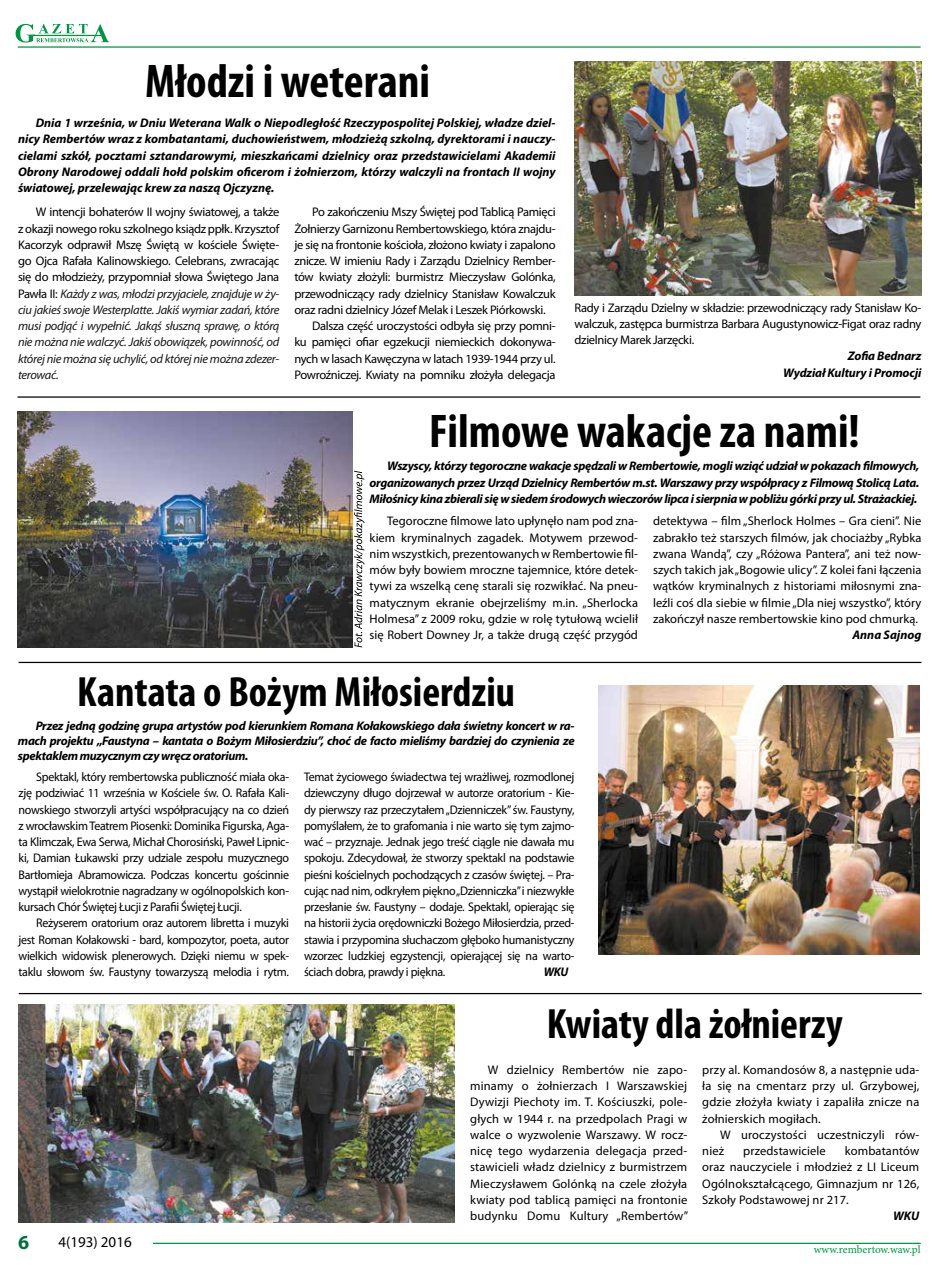
<style>
.page{position:relative;width:949px;height:1279px;background:#fff}
.page>*{position:absolute;margin:0;border:0;box-sizing:border-box;transform-origin:0 0}
.t1{font:700 condensed 47.5px "Myriad Pro";color:#000}
.t2{font:700 condensed 42.5px "Myriad Pro";color:#000}
.t3{font:700 20px "Myriad Pro";color:#00713c}
.t4{font:15px "Myriad Pro";color:#000}
.t5{font:12.5px/16.2px "Myriad Pro";letter-spacing:-.025em;color:#000;text-align:justify}
.t6{font:12.5px/16.2px "Myriad Pro";letter-spacing:-.025em;color:#000;text-align:justify;scale:.96 1}
.t7{font:italic 700 12.5px/16.2px "Myriad Pro";letter-spacing:-.02em;color:#000;text-align:justify}
.t8{font:italic 12.5px/16.2px "Myriad Pro";letter-spacing:-.025em;color:#191919;text-align:justify}
.t9{font:12.5px/16.2px "Myriad Pro";letter-spacing:.01em;color:#000}
.t10{font:italic 700 12.5px "Myriad Pro";color:#000}
.t11{font:italic 700 12.5px "Myriad Pro";letter-spacing:-.02em;color:#000;scale:.96 1}
.t12{font:11.25px "Minion Pro";color:#009641}
.s1{font-style:normal;color:#000}
</style>
<div class="page">
<hr style="left:18px;top:46px;width:903px;height:2px;background:#009641">
<hr style="left:153px;top:1243px;width:768px;height:1px;background:#009641">
<svg style="left:16px;top:24px;width:93px;height:19px"></svg>
<img style="left:574px;top:62px;width:348px;height:233px">
<img style="left:18px;top:411px;width:334px;height:236px">
<hr style="left:17px;top:396px;width:903px;height:2px;background:#000">
<hr style="left:19px;top:662px;width:902px;height:1px;background:#000">
<hr style="left:19px;top:993px;width:903px;height:1px;background:#000">
<img style="left:598px;top:686px;width:321px;height:268px">
<img style="left:19px;top:1004px;width:435px;height:218px">
<svg style="left:354px;top:471px;width:11px;height:176px"></svg>
<h1 class="t1" style="left:145px;top:52px;width:286px">Młodzi i weterani</h1>
<p class="t7" style="left:18px;top:114px;width:539px;text-indent:18px">Dnia 1 września, w Dniu Weterana Walk o Niepodległość Rzeczypospolitej Polskiej, władze dziel&shy;nicy Rembertów wraz z kombatantami, duchowieństwem, młodzieżą szkolną, dyrektorami i nauczy&shy;cielami szkół, pocztami sztandarowymi, mieszkańcami dzielnicy oraz przedstawicielami Akademii Obrony Narodowej oddali hołd polskim oficerom i żołnierzom, którzy walczyli na frontach II wojny światowej, przelewając krew za naszą Ojczyznę.</p>
<p class="t8" style="left:18px;top:204px;width:263px;text-indent:18px"><span class="s1">W intencji bohaterów II wojny światowej, a także z okazji nowego roku szkolnego ksiądz ppłk. Krzysztof Kacorzyk odprawił Mszę Świętą w kościele Święte&shy;go Ojca Rafała Kalinowskiego. Celebrans, zwracając się do młodzieży, przypomniał słowa Świętego Jana Pawła II:</span> Każdy z was, młodzi przyjaciele, znajduje w ży&shy;ciu jakieś swoje Westerplatte. Jakiś wymiar zadań, które musi podjąć i wypełnić. Jakąś słuszną sprawę, o którą nie można nie walczyć. Jakiś obowiązek, powinność, od której nie można się uchylić, od której nie można zdezer&shy;terować.</p>
<p class="t5" style="left:312px;top:204px;width:245px">Po zakończeniu Mszy Świętej pod Tablicą Pamięci</p>
<p class="t5" style="left:294px;top:220px;width:263px">Żołnierzy Garnizonu Rembertowskiego, która znajdu-</p>
<p class="t5" style="left:294px;top:236px;width:263px">je się na frontonie kościoła, złożono kwiaty i zapalono</p>
<p class="t5" style="left:294px;top:253px;width:263px">znicze. W imieniu Rady i Zarządu Dzielnicy Rember-</p>
<p class="t5" style="left:294px;top:269px;width:263px">tów kwiaty złożyli: burmistrz Mieczysław Golónka,</p>
<p class="t5" style="left:294px;top:285px;width:263px">przewodniczący rady dzielnicy Stanisław Kowalczuk</p>
<p class="t5" style="left:294px;top:301px;width:253px">oraz radni dzielnicy Józef Melak i Leszek Piórkowski.</p>
<p class="t5" style="left:312px;top:318px;width:245px">Dalsza część uroczystości odbyła się przy pomni-</p>
<p class="t5" style="left:294px;top:334px;width:263px">ku pamięci ofiar egzekucji niemieckich dokonywa-</p>
<p class="t5" style="left:294px;top:350px;width:263px">nych w lasach Kawęczyna w latach 1939-1944 przy ul.</p>
<p class="t5" style="left:294px;top:366px;width:263px">Powroźniczej. Kwiaty na pomniku złożyła delegacja</p>
<p class="t5" style="left:575px;top:299px;width:348px">Rady i Zarządu Dzielny w składzie: przewodniczący rady Stanisław Ko&shy;walczuk, zastępca burmistrza Barbara Augustynowicz-Figat oraz radny dzielnicy Marek Jarzęcki.</p>
<p class="t7" style="left:783px;top:347px;width:140px;text-align:right">Zofia Bednarz<br>Wydział Kultury i Promocji</p>
<h1 class="t1" style="left:429px;top:401px;width:432px">Filmowe wakacje za nami!</h1>
<p class="t7" style="left:370px;top:458px;width:551px;text-indent:18px">Wszyscy, którzy tegoroczne wakacje spędzali w Rembertowie, mogli wziąć udział w pokazach filmowych, organizowanych przez Urząd Dzielnicy Rembertów m.st. Warszawy przy współpracy z Filmową Stolicą Lata.<br>Miłośnicy kina zbierali się w siedem środowych wieczorów lipca i sierpnia w pobliżu górki przy ul. Strażackiej.</p>
<p class="t5" style="left:370px;top:513px;width:270px;text-indent:18px">Tegoroczne filmowe lato upłynęło nam pod zna&shy;kiem kryminalnych zagadek. Motywem przewod&shy;nim wszystkich, prezentowanych w Rembertowie fil&shy;mów były bowiem mroczne tajemnice, które detek&shy;tywi za wszelką cenę starali się rozwikłać. Na pneu&shy;matycznym ekranie obejrzeliśmy m.in. „Sherlocka Holmesa” z 2009 roku, gdzie w rolę tytułową wcielił się Robert Downey Jr, a także drugą część przygód</p>
<p class="t5" style="left:653px;top:513px;width:270px">detektywa – film „Sherlock Holmes – Gra cieni”. Nie zabrakło też starszych filmów, jak chociażby „Rybka zwana Wandą”, czy „Różowa Pantera”, ani też now&shy;szych takich jak „Bogowie ulicy”. Z kolei fani łączenia wątków kryminalnych z historiami miłosnymi zna&shy;leźli coś dla siebie w filmie „Dla niej wszystko”, który zakończył nasze rembertowskie kino pod chmurką.</p>
<p class="t10" style="left:852px;top:627px;width:71px">Anna Sajnog</p>
<h2 class="t2" style="left:77px;top:665px;width:440px">Kantata o Bożym Miłosierdziu</h2>
<p class="t7" style="left:18px;top:718px;width:558px;line-height:15px;text-indent:18px">Przez jedną godzinę grupa artystów pod kierunkiem Romana Kołakowskiego dała świetny koncert w ra&shy;mach projektu „Faustyna – kantata o Bożym Miłosierdziu”, choć de facto mieliśmy bardziej do czynienia ze spektaklem muzycznym czy wręcz oratorium.</p>
<p class="t6" style="left:19px;top:768px;width:283px;text-indent:18px">Spektakl, który rembertowska publiczność miała oka&shy;zję podziwiać 11 września w Kościele św. O. Rafała Kali&shy;nowskiego stworzyli artyści współpracujący na co dzień z wrocławskim Teatrem Piosenki: Dominika Figurska, Aga&shy;ta Klimczak, Ewa Serwa, Michał Chorosiński, Paweł Lipnic&shy;ki, Damian Łukawski przy udziale zespołu muzycznego Bartłomieja Abramowicza. Podczas koncertu gościnnie wystąpił wielokrotnie nagradzany w ogólnopolskich kon&shy;kursach Chór Świętej Łucji z Parafii Świętej Łucji.</p>
<p class="t6" style="left:19px;top:915px;width:283px;text-indent:18px">Reżyserem oratorium oraz autorem libretta i muzyki jest Roman Kołakowski - bard, kompozytor, poeta, autor wielkich widowisk plenerowych. Dzięki niemu w spek&shy;taklu słowom św. Faustyny towarzyszą melodia i rytm.</p>
<h3 class="t3" style="left:18px;top:1229px;width:13px">6</h3>
<p class="t4" style="left:58px;top:1233px;width:75px">4(193) 2016</p>
<p class="t6" style="left:304px;top:768px;width:283px">Temat życiowego świadectwa tej wrażliwej, rozmodlonej dziewczyny długo dojrzewał w autorze oratorium - Kie&shy;dy pierwszy raz przeczytałem „Dzienniczek” św. Faustyny, pomyślałem, że to grafomania i nie warto się tym zajmo&shy;wać – przyznaje. Jednak jego treść ciągle nie dawała mu spokoju. Zdecydował, że stworzy spektakl na podstawie pieśni kościelnych pochodzących z czasów świętej. – Pra&shy;cując nad nim, odkryłem piękno „Dzienniczka” i niezwykłe przesłanie św. Faustyny – dodaje. Spektakl, opierając się na historii życia orędowniczki Bożego Miłosierdzia, przed&shy;stawia i przypomina słuchaczom głęboko humanistyczny wzorzec ludzkiej egzystencji, opierającej się na warto&shy;ściach dobra, prawdy i piękna.</p>
<p class="t11" style="left:544px;top:964px;width:27px">WKU</p>
<h2 class="t2" style="left:547px;top:997px;width:298px">Kwiaty dla żołnierzy</h2>
<p class="t5" style="left:470px;top:1061px;width:220px;text-indent:18px">W dzielnicy Rembertów nie zapo&shy;minamy o żołnierzach I Warszawskiej Dywizji Piechoty im. T. Kościuszki, pole&shy;głych w 1944 r. na przedpolach Pragi w walce o wyzwolenie Warszawy. W rocz&shy;nicę tego wydarzenia delegacja przed&shy;stawicieli władz dzielnicy z burmistrzem Mieczysławem Golónką na czele złożyła kwiaty pod tablicą pamięci na frontonie budynku Domu Kultury „Rembertów”</p>
<p class="t5" style="left:702px;top:1061px;width:219px">przy al. Komandosów 8, a następnie uda&shy;ła się na cmentarz przy ul. Grzybowej, gdzie złożyła kwiaty i zapaliła znicze na żołnierskich mogiłach.</p>
<p class="t9" style="left:702px;top:1126px;width:219px;text-indent:18px">W uroczystości uczestniczyli rów&shy;nież</p>
<p class="t5" style="left:702px;top:1142px;width:219px;text-indent:142px">kombatantów oraz nauczyciele i młodzież z LI Liceum Ogólnokształcącego, Gimnazjum nr 126, Szkoły Podstawowej nr 217.</p>
<p class="t7" style="left:893px;top:1207px;width:28px">WKU</p>
<p class="t9" style="left:743px;top:1142px;width:84px">przedstawiciele</p>
<p class="t12" style="left:814px;top:1242px;width:108px">www.rembertow.waw.pl</p>
</div>
